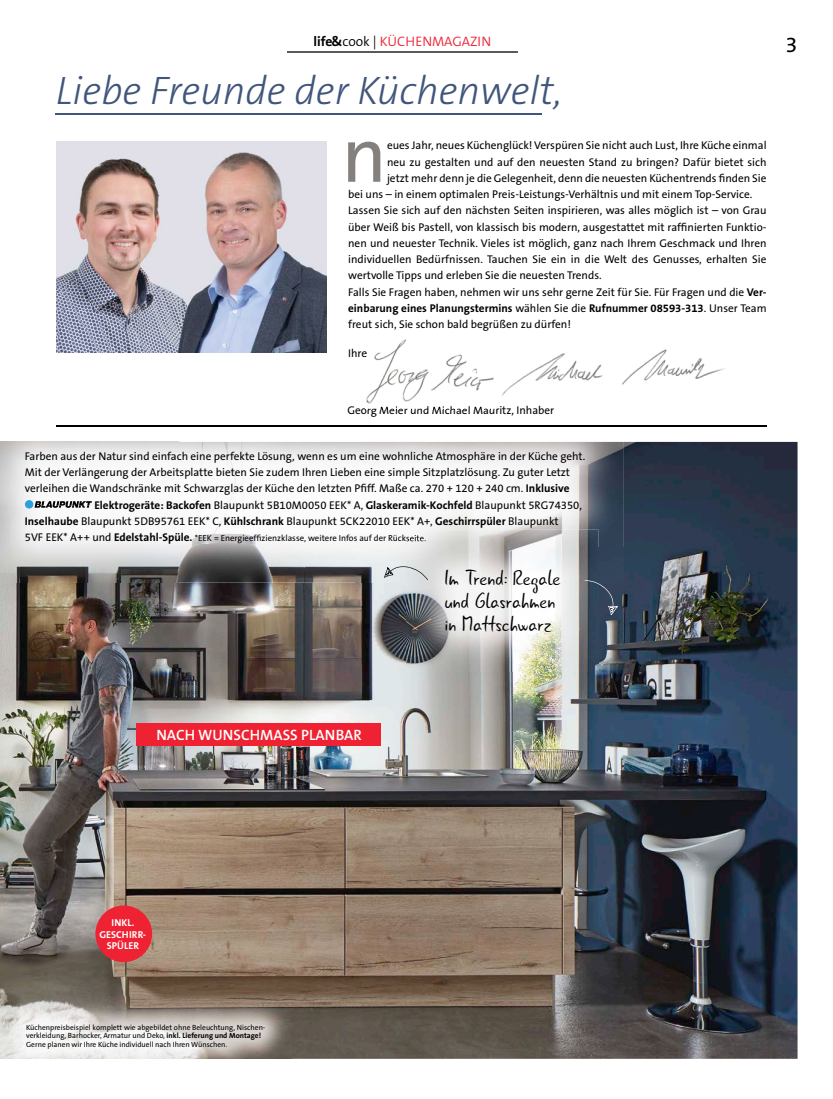
<style>
.page{position:relative;width:833px;height:1099px;background:#fff}
.page>*{position:absolute;margin:0;border:0;box-sizing:border-box;transform-origin:0 0}
.t1{font:79.25px "The Sans B5 Plain";color:#83807e}
.t2{font:italic 300 40px "The Sans B3";color:#41567c}
.t3{font:21.88px/23.4px "Gunny Rewritten";color:#000}
.t4{font:21.75px "The Sans B5 Plain";color:#000}
.t5{font:600 15px "The Sans B6";color:#fff}
.t6{font:300 13.75px "The Sans B4";color:#ee2232}
.t7{font:11.25px/16.2px "The Sans B5 Plain";color:#000}
.t8{font:700 11.25px "The Sans B7";color:#000}
.t9{font:700 10px/11.2px "The Sans B7";color:#fff;text-align:center}
.t10{font:8.75px "The Sans B5 Plain";color:#000}
.t11{font:7.5px/8.8px "The Sans B5 Plain";color:#000}
.s1{font-family:"The Sans B7";font-weight:700;color:#000}
.s2{color:#000}
.s3{font-family:"The Sans B7";font-weight:700}
.s4{font-family:"The Sans B5 Plain";font-weight:400}
.s5{font-size:11.25px}
.s6{font-family:"The Sans B7";font-weight:700;font-size:11.25px}
</style>
<div class="page">
<hr style="left:287px;top:51px;width:230px;height:1px;background:#5e5955">
<img style="left:0;top:442px;width:797px;height:616px">
<div style="left:95px;top:905px;width:57px;height:57px;background:#ee2232;border-radius:50%"></div>
<div style="left:137px;top:723px;width:244px;height:22px;background:#ee2232"></div>
<img style="left:0;top:426px;width:623px;height:16px">
<img style="left:0;top:442px;width:356px;height:140px">
<img style="left:356px;top:442px;width:267px;height:105px">
<img style="left:356px;top:547px;width:50px;height:35px">
<img style="left:598px;top:547px;width:25px;height:35px">
<img style="left:195px;top:535px;width:211px;height:8px">
<div style="left:25px;top:500px;width:8px;height:8px;background:#2ca0db;border-radius:50%"></div>
<div style="left:25px;top:500px;width:8px;height:8px;border:1px solid #2ca0db;border-radius:50%"></div>
<svg style="left:35px;top:501px;width:57px;height:7px"></svg>
<img style="left:0;top:996px;width:292px;height:63px">
<img style="left:406px;top:529px;width:192px;height:142px">
<img style="left:406px;top:535px;width:19px;height:8px">
<svg style="left:584px;top:580px;width:33px;height:35px"></svg>
<hr style="left:56px;top:113px;width:486px;height:2px;background:#41567c">
<img style="left:56px;top:141px;width:271px;height:211px">
<hr style="left:56px;top:425px;width:710px;height:1px;background:#000">
<svg style="left:384px;top:566px;width:44px;height:14px"></svg>
<img style="left:366px;top:339px;width:128px;height:65px">
<svg style="left:365px;top:348px;width:2px;height:9px"></svg>
<img style="left:368px;top:406px;width:127px;height:3px">
<img style="left:502px;top:349px;width:224px;height:47px">
<p class="t6" style="left:313px;top:34px;width:179px"><span class="s1">life &amp;</span> <span class="s2">cook |</span> KÜCHENMAGAZIN</p>
<h3 class="t4" style="left:785px;top:33px;width:13px">3</h3>
<h2 class="t2" style="left:56px;top:70px;width:508px">Liebe Freunde der Küchenwelt,</h2>
<h1 class="t1" style="left:341px;top:114px;width:47px">n</h1>
<p class="t7" style="left:387px;top:138px;width:381px">eues Jahr, neues Küchenglück! Verspüren Sie nicht auch Lust, Ihre Küche einmal</p>
<p class="t7" style="left:387px;top:154px;width:381px">neu zu gestalten und auf den neuesten Stand zu bringen? Dafür bietet sich</p>
<p class="t7" style="left:387px;top:170px;width:381px">jetzt mehr denn je die Gelegenheit, denn die neuesten Küchentrends finden Sie</p>
<p class="t7" style="left:348px;top:186px;width:406px">bei uns – in einem optimalen Preis-Leistungs-Verhältnis und mit einem Top-Service.</p>
<p class="t7" style="left:348px;top:203px;width:420px">Lassen Sie sich auf den nächsten Seiten inspirieren, was alles möglich ist – von Grau</p>
<p class="t7" style="left:348px;top:219px;width:420px">über Weiß bis Pastell, von klassisch bis modern, ausgestattet mit raffinierten Funktio-</p>
<p class="t7" style="left:348px;top:235px;width:420px">nen und neuester Technik. Vieles ist möglich, ganz nach Ihrem Geschmack und Ihren</p>
<p class="t7" style="left:348px;top:251px;width:420px">individuellen Bedürfnissen. Tauchen Sie ein in die Welt des Genusses, erhalten Sie</p>
<p class="t7" style="left:348px;top:268px;width:255px">wertvolle Tipps und erleben Sie die neuesten Trends.</p>
<p class="t7" style="left:348px;top:284px;width:420px">Falls Sie Fragen haben, nehmen wir uns sehr gerne Zeit für Sie. Für Fragen und die <span class="s3">Ver-</span></p>
<p class="t8" style="left:348px;top:302px;width:420px">einbarung eines Planungstermins <span class="s4">wählen Sie die</span> Rufnummer 08593-313<span class="s4">. Unser Team</span></p>
<p class="t7" style="left:348px;top:316px;width:224px">freut sich, Sie schon bald begrüßen zu dürfen!</p>
<p class="t7" style="left:348px;top:345px;width:20px">Ihre</p>
<p class="t7" style="left:347px;top:403px;width:208px">Georg Meier und Michael Mauritz, Inhaber</p>
<p class="t7" style="left:25px;top:448px;width:562px">Farben aus der Natur sind einfach eine perfekte Lösung, wenn es um eine wohnliche Atmosphäre in der Küche geht.<br>Mit der Verlängerung der Arbeitsplatte bieten Sie zudem Ihren Lieben eine simple Sitzplatzlösung. Zu guter Letzt verleihen die Wandschränke mit Schwarzglas der Küche den letzten Pfiff. Maße ca. 270 + 120 + 240 cm. <span class="s3">Inklusive</span></p>
<p class="t8" style="left:94px;top:499px;width:489px">Elektrogeräte: Backofen <span class="s4">Blaupunkt 5B10M0050 EEK* A,</span> Glaskeramik-Kochfeld <span class="s4">Blaupunkt 5RG74350,</span></p>
<p class="t7" style="left:25px;top:513px;width:535px"><span class="s3">Inselhaube</span> Blaupunkt 5DB95761 EEK* C, <span class="s3">Kühlschrank</span> Blaupunkt 5CK22010 EEK* A+, <span class="s3">Geschirrspüler</span> Blaupunkt</p>
<p class="t10" style="left:25px;top:533px;width:403px"><span class="s5">5VF EEK* A++ und</span> <span class="s6">Edelstahl-Spüle.</span> *EEK = Energieeffizienzklasse, weitere Infos auf der Rückseite.</p>
<h3 class="t5" style="left:156px;top:727px;width:207px">NACH WUNSCHMASS PLANBAR</h3>
<p class="t9" style="left:100px;top:917px;width:48px">INKL.<br>GESCHIRR-<br>SPÜLER</p>
<p class="t11" style="left:26px;top:1022px;width:241px">Küchenpreis beispiel komplett wie abgebildet ohne Beleuchtung, Nischen&shy;verkleidung, Barhocker, Armatur und Deko, <span class="s3">inkl. Lieferung und Montage!<br></span>Gerne planen wir Ihre Küche individuell nach Ihren Wünschen.</p>
<h3 class="t3" style="left:444px;top:566px;width:117px">Im Trend: Regale und Glasrahmen in Mattschwarz</h3>
</div>
